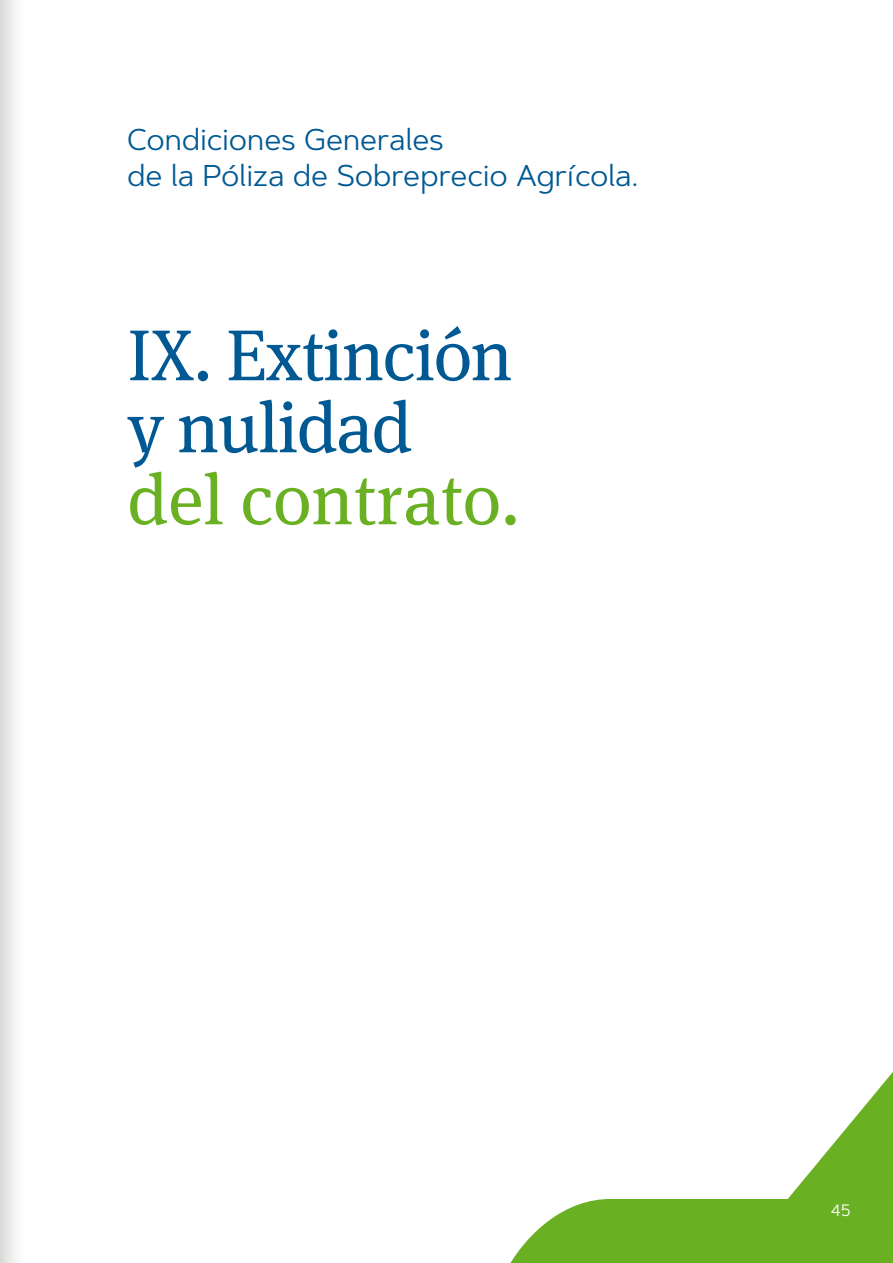
<style>
.page{position:relative;width:893px;height:1263px;background:#fff}
.page>*{position:absolute;margin:0;border:0;box-sizing:border-box;transform-origin:0 0}
._2020_Portadilla_Titular_-_azul{font:72px/72px "Meta Serif Pro";letter-spacing:-.02em;color:#005993}
.t1{font:30px/36px "Artegra Sans";letter-spacing:-.005em;color:#005993}
.t2{font:16.5px "Artegra Sans";color:#fff}
.s1{color:#6ab023}
</style>
<div class="page">
<svg style="left:510px;top:1072px;width:383px;height:191px"></svg>
<div style="left:0;top:0;width:40px;height:1263px;background:linear-gradient(to right,#e3e2e2,#fff)"></div>
<p class="t1" style="left:127px;top:121px;width:512px">Condiciones Generales<br>de la Póliza de Sobreprecio Agrícola.</p>
<p class="_2020_Portadilla_Titular_-_azul" style="left:128px;top:316px;width:394px">IX. Extinción y nulidad <span class="s1">del contrato.</span></p>
<p class="t2" style="left:831px;top:1198px;width:22px">45</p>
</div>
